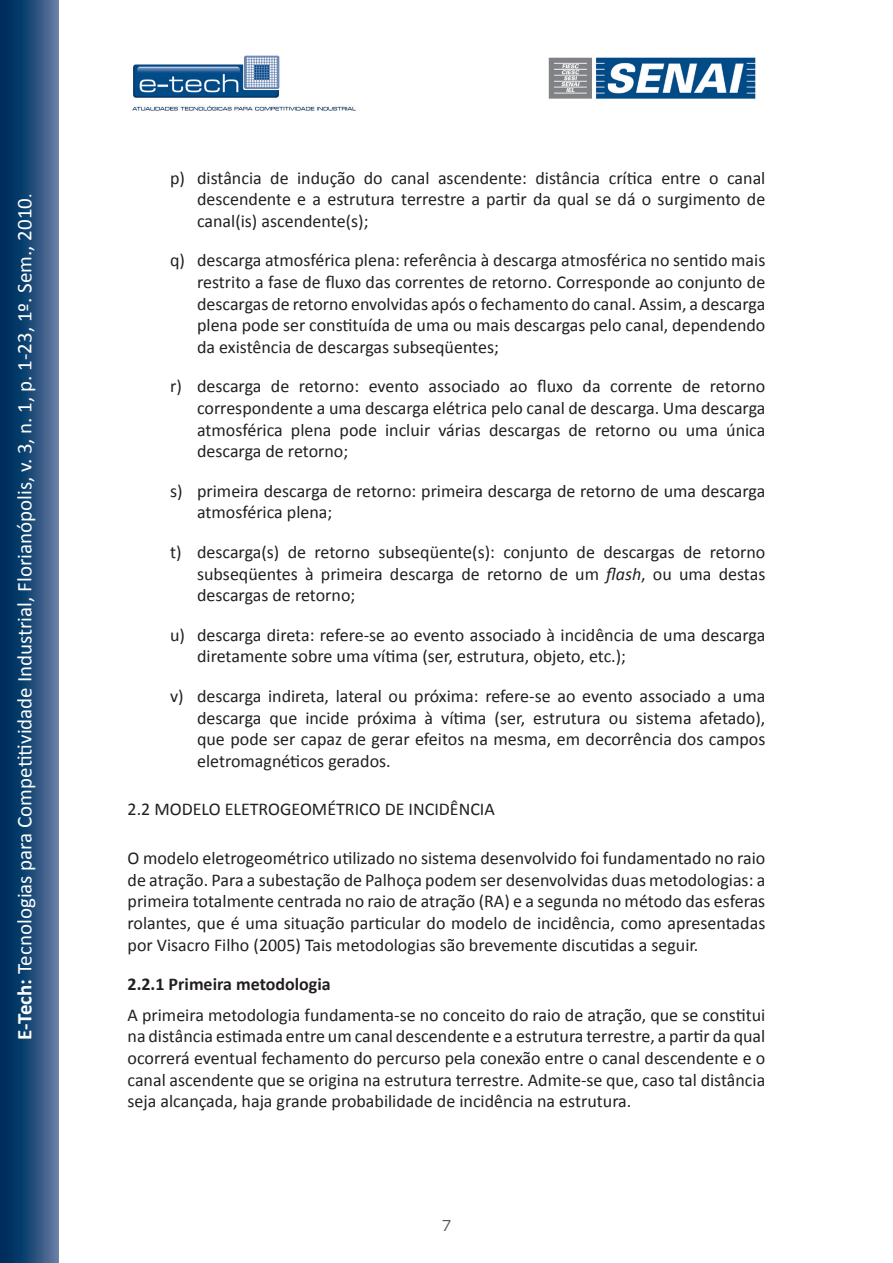
<style>
.page{position:relative;width:893px;height:1263px;background:#fff}
.page>*{position:absolute;margin:0;border:0;box-sizing:border-box;transform-origin:0 0}
.t1{font:21px "Calibri";color:#fff}
.abc{font:18px/21.6px "Calibri";color:#231f20;text-align:justify}
.Nível_02{font:18px "Calibri";color:#231f20}
.Nivel_03{font:700 18px "Calibri";color:#231f20}
.t2{font:15px "Square 721 BT";color:#57585a}
.s1{font-weight:700}
.s2{font-size:18px}
.s3{font-style:italic}
</style>
<div class="page">
<svg style="left:0;top:0;width:58px;height:1263px;background:#214b78"></svg>
<img style="left:548px;top:57px;width:208px;height:42px">
<img style="left:132px;top:55px;width:224px;height:56px">
<p class="t1" style="left:12px;top:1040px;width:848px;rotate:-90deg"><span class="s1">E-Tech:</span> Tecnologias para Competitividade Industrial, Florianópolis, v. 3, n. 1, p. 1-23, 1º. Sem., 2010<span class="s2">.</span></p>
<p class="abc" style="left:197px;top:166px;width:570px;text-indent:-27px">p) distância de indução do canal ascendente: distância crítica entre o canal descendente e a estrutura terrestre a partir da qual se dá o surgimento de canal(is) ascendente(s);</p>
<p class="abc" style="left:197px;top:249px;width:570px;text-indent:-27px">q) descarga atmosférica plena: referência à descarga atmosférica no sentido mais restrito a fase de fluxo das correntes de retorno. Corresponde ao conjunto de descargas de retorno envolvidas após o fechamento do canal. Assim, a descarga plena pode ser constituída de uma ou mais descargas pelo canal, dependendo da existência de descargas subseqüentes;</p>
<p class="abc" style="left:197px;top:375px;width:570px;text-indent:-27px">r) descarga de retorno: evento associado ao fluxo da corrente de retorno correspondente a uma descarga elétrica pelo canal de descarga. Uma descarga atmosférica plena pode incluir várias descargas de retorno ou uma única descarga de retorno;</p>
<p class="abc" style="left:197px;top:479px;width:570px;text-indent:-27px">s) primeira descarga de retorno: primeira descarga de retorno de uma descarga atmosférica plena;</p>
<p class="abc" style="left:197px;top:540px;width:570px;text-indent:-27px">t) descarga(s) de retorno subseqüente(s): conjunto de descargas de retorno subseqüentes à primeira descarga de retorno de um <span class="s3">flash</span>, ou uma destas descargas de retorno;</p>
<p class="abc" style="left:197px;top:623px;width:570px;text-indent:-27px">u) descarga direta: refere-se ao evento associado à incidência de uma descarga diretamente sobre uma vítima (ser, estrutura, objeto, etc.);</p>
<p class="abc" style="left:197px;top:684px;width:570px;text-indent:-27px">v) descarga indireta, lateral ou próxima: refere-se ao evento associado a uma descarga que incide próxima à vítima (ser, estrutura ou sistema afetado), que pode ser capaz de gerar efeitos na mesma, em decorrência dos campos eletromagnéticos gerados.</p>
<p class="Nível_02" style="left:128px;top:798px;width:369px">2.2 MODELO ELETROGEOMÉTRICO DE INCIDÊNCIA</p>
<p class="abc" style="left:128px;top:846px;width:639px">O modelo eletrogeométrico utilizado no sistema desenvolvido foi fundamentado no raio de atração. Para a subestação de Palhoça podem ser desenvolvidas duas metodologias: a primeira totalmente centrada no raio de atração (RA) e a segunda no método das esferas rolantes, que é uma situação particular do modelo de incidência, como apresentadas por Visacro Filho (2005) Tais metodologias são brevemente discutidas a seguir.</p>
<p class="Nivel_03" style="left:128px;top:973px;width:205px">2.2.1 Primeira metodologia</p>
<p class="abc" style="left:128px;top:1003px;width:639px">A primeira metodologia fundamenta-se no conceito do raio de atração, que se constitui na distância estimada entre um canal descendente e a estrutura terrestre, a partir da qual ocorrerá eventual fechamento do percurso pela conexão entre o canal descendente e o canal ascendente que se origina na estrutura terrestre. Admite-se que, caso tal distância seja alcançada, haja grande probabilidade de incidência na estrutura.</p>
<p class="t2" style="left:441px;top:1216px;width:12px">7</p>
</div>
